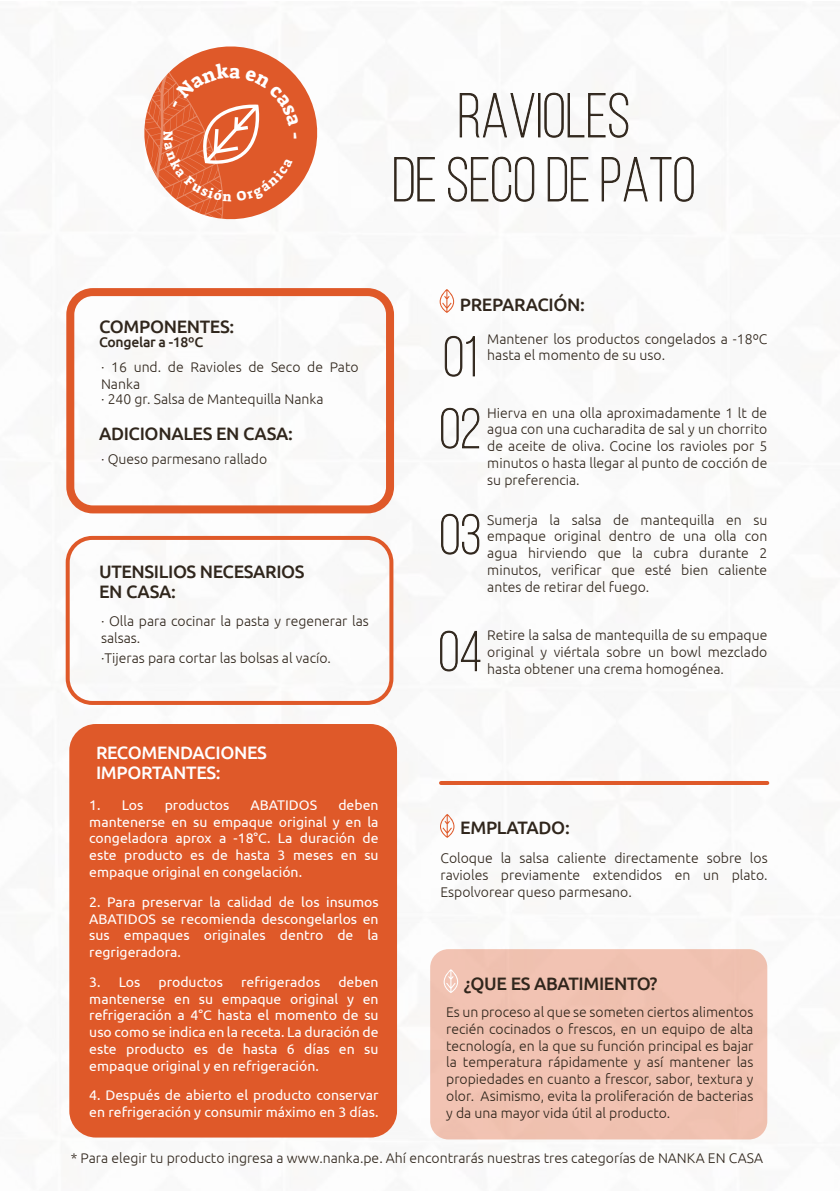
<style>
.page{position:relative;width:840px;height:1191px;background:#fff}
.page>*{position:absolute;margin:0;border:0;box-sizing:border-box;transform-origin:0 0}
.t1{font:300 62px/64px "Bebas Neue";color:#30261c;text-align:center}
.t2{font:300 56px "Bebas Neue";color:#30261c}
.t3{font:19.6px "Suez One";color:#fff}
.t4{font:500 18px/19.6px "Ubuntu";letter-spacing:-.02em;color:#30261c}
.t5{font:500 18px/19.6px "Ubuntu";letter-spacing:-.02em;color:#fff}
.t6{font:300 14px/16.8px "Ubuntu";color:#30261c;text-align:justify}
.t7{font:14px/16.8px "Ubuntu";color:#fff;text-align:justify}
.t8{font:500 14px "Ubuntu";letter-spacing:-.02em;color:#30261c}
</style>
<div class="page">
<img style="left:65px;top:11px;width:770px;height:1142px">
<svg style="left:439px;top:814px;width:15px;height:24px"></svg>
<svg style="left:439px;top:289px;width:15px;height:24px"></svg>
<svg style="left:459px;top:92px;width:76px;height:48px"></svg>
<div style="left:538px;top:93px;width:2px;height:44px;border:1px solid #30261c"></div>
<svg style="left:543px;top:92px;width:85px;height:46px"></svg>
<svg style="left:393px;top:156px;width:42px;height:46px"></svg>
<svg style="left:447px;top:156px;width:87px;height:46px"></svg>
<svg style="left:547px;top:156px;width:41px;height:46px"></svg>
<svg style="left:600px;top:156px;width:93px;height:46px"></svg>
<svg style="left:66px;top:288px;width:328px;height:225px"></svg>
<svg style="left:444px;top:335px;width:31px;height:42px"></svg>
<svg style="left:440px;top:407px;width:39px;height:42px"></svg>
<svg style="left:439px;top:630px;width:41px;height:42px"></svg>
<svg style="left:440px;top:513px;width:39px;height:42px"></svg>
<div style="left:430px;top:949px;width:336px;height:190px;background:#f1c3b2;border-radius:18px"></div>
<svg style="left:443px;top:969px;width:15px;height:24px"></svg>
<svg style="left:66px;top:536px;width:327px;height:169px"></svg>
<hr style="left:441px;top:781px;width:325px;height:4px;background:#df5929">
<div style="left:69px;top:724px;width:328px;height:413px;background:#df5929;border-radius:27px"></div>
<svg style="left:134px;top:36px;width:193px;height:193px"></svg>
<h3 class="t3" style="left:308px;top:131px;width:11px;rotate:90deg">-</h3>
<h1 class="t1" style="left:392px;top:83px;width:305px">RAVIOLES<br>DE SECO DE PATO</h1>
<p class="t4" style="left:459px;top:294px;width:126px">PREPARACIÓN:</p>
<p class="t4" style="left:99px;top:316px;width:137px">COMPONENTES:</p>
<p class="t8" style="left:99px;top:334px;width:106px">Congelar a -18ºC</p>
<h2 class="t2" style="left:443px;top:327px;width:36px">01</h2>
<p class="t6" style="left:487px;top:330px;width:281px">Mantener los productos congelados a -18ºC hasta el momento de su uso.</p>
<p class="t6" style="left:101px;top:359px;width:259px">· 16 und. de Ravioles de Seco de Pato<br>Nanka</p>
<p class="t6" style="left:101px;top:390px;width:224px">· 240 gr. Salsa de Mantequilla Nanka</p>
<p class="t4" style="left:99px;top:423px;width:195px">ADICIONALES EN CASA:</p>
<p class="t6" style="left:101px;top:450px;width:168px">· Queso parmesano rallado</p>
<h2 class="t2" style="left:439px;top:399px;width:43px">02</h2>
<p class="t6" style="left:487px;top:404px;width:281px">Hierva en una olla aproximadamente 1 lt de agua con una cucharadita de sal y un chorrito de aceite de oliva. Cocine los ravioles por 5 minutos o hasta llegar al punto de cocción de su preferencia.</p>
<p class="t4" style="left:99px;top:561px;width:207px">UTENSILIOS NECESARIOS<br>EN CASA:</p>
<p class="t6" style="left:101px;top:612px;width:269px">· Olla para cocinar la pasta y regenerar las salsas.</p>
<p class="t6" style="left:101px;top:649px;width:231px">·Tijeras para cortar las bolsas al vacío.</p>
<p class="t5" style="left:96px;top:742px;width:172px">RECOMENDACIONES<br>IMPORTANTES:</p>
<p class="t7" style="left:89px;top:796px;width:56px">1. Los</p>
<p class="t7" style="left:164px;top:796px;width:66px">productos</p>
<p class="t7" style="left:250px;top:796px;width:68px">ABATIDOS</p>
<p class="t7" style="left:89px;top:796px;width:291px;text-indent:249px">deben mantenerse en su empaque original y en la congeladora aprox a -18°C. La duración de este producto es de hasta 3 meses en su empaque original en congelación.</p>
<p class="t7" style="left:89px;top:893px;width:290px">2. Para preservar la calidad de los insumos ABATIDOS se recomienda descongelarlos en sus empaques originales dentro de la regrigeradora.</p>
<p class="t7" style="left:89px;top:973px;width:53px">3. Los</p>
<p class="t7" style="left:158px;top:973px;width:66px">productos</p>
<p class="t7" style="left:241px;top:973px;width:80px">refrigerados</p>
<p class="t7" style="left:89px;top:973px;width:290px;text-indent:249px">deben mantenerse en su empaque original y en refrigeración a 4°C hasta el momento de su uso como se indica en la receta. La duración de este producto es de hasta 6 días en su empaque original y en refrigeración.</p>
<p class="t7" style="left:89px;top:1086px;width:290px">4. Después de abierto el producto conservar en refrigeración y consumir máximo en 3 días.</p>
<h2 class="t2" style="left:439px;top:505px;width:43px">03</h2>
<p class="t6" style="left:487px;top:511px;width:281px">Sumerja la salsa de mantequilla en su empaque original dentro de una olla con agua hirviendo que la cubra durante 2 minutos, verificar que esté bien caliente antes de retirar del fuego.</p>
<h2 class="t2" style="left:438px;top:621px;width:45px">04</h2>
<p class="t6" style="left:487px;top:626px;width:281px">Retire la salsa de mantequilla de su empaque original y viértala sobre un bowl mezclado hasta obtener una crema homogénea.</p>
<p class="t4" style="left:460px;top:816px;width:111px">EMPLATADO:</p>
<p class="t6" style="left:440px;top:849px;width:328px">Coloque la salsa caliente directamente sobre los ravioles previamente extendidos en un plato.<br>Espolvorear queso parmesano.</p>
<p class="t4" style="left:463px;top:973px;width:195px">¿QUE ES ABATIMIENTO?</p>
<p class="t6" style="left:446px;top:1003px;width:308px">Es un proceso al que se someten ciertos alimentos recién cocinados o frescos, en un equipo de alta tecnología, en la que su función principal es bajar la temperatura rápidamente y así mantener las propiedades en cuanto a frescor, sabor, textura y olor. Asimismo, evita la proliferación de bacterias y da una mayor vida útil al producto.</p>
<p class="t6" style="left:71px;top:1149px;width:693px">* Para elegir tu producto ingresa a www.nanka.pe. Ahí encontrarás nuestras tres categorías de NANKA EN CASA</p>
</div>
